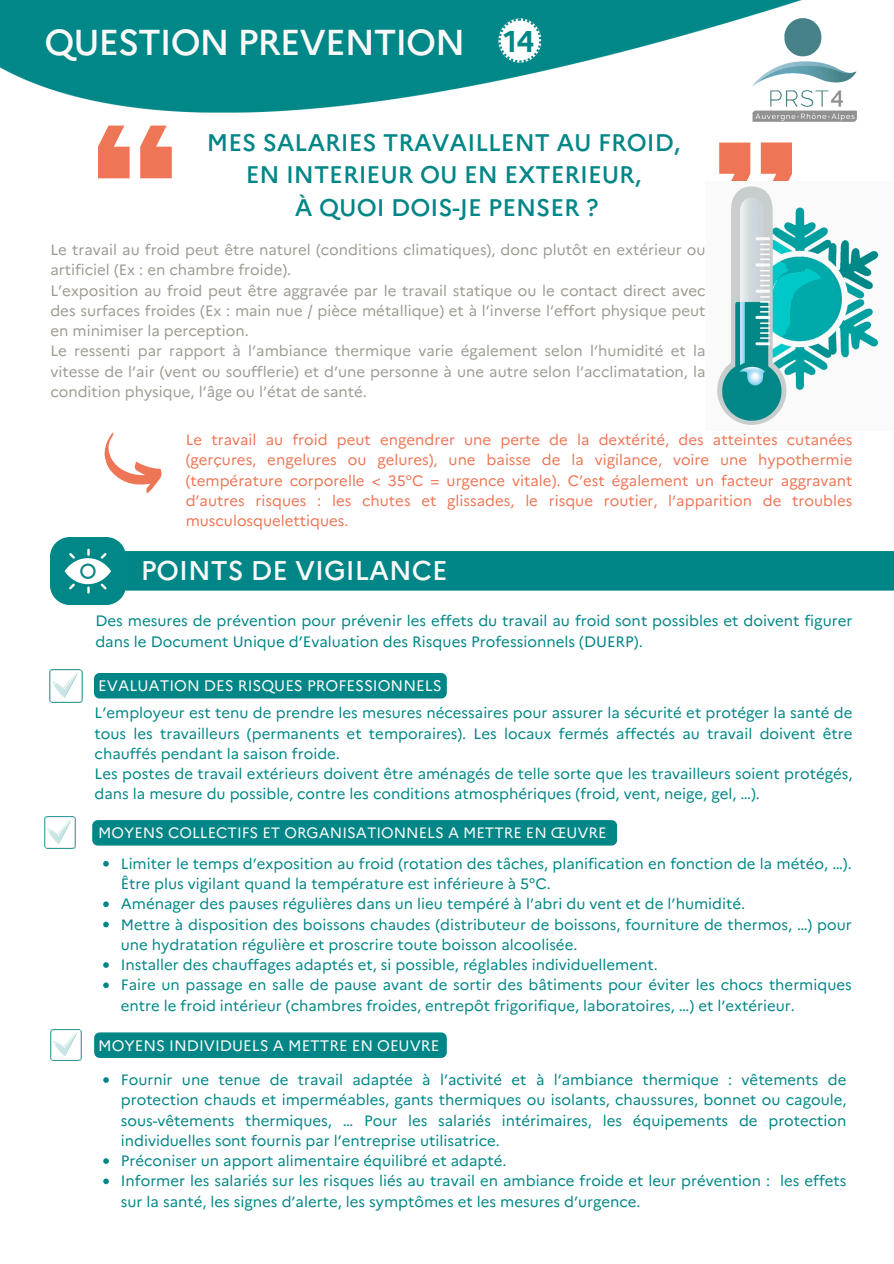
<style>
.page{position:relative;width:894px;height:1264px;background:#fff}
.page>*{position:absolute;margin:0;border:0;box-sizing:border-box;transform-origin:0 0}
.t1{font:500 36px "Marianne";letter-spacing:-.03em;color:#f9f9f8}
.t2{font:700 30px "Marianne";color:#008687}
.t3{font:500 27px "Marianne";color:#f9f9f8}
.t4{font:500 24px/32.7px "Marianne";color:#008687;text-align:center}
.t5{font:15.3px "Marianne";color:#f9f9f8}
.t6{font:15px/20.2px "Marianne";color:#008687}
.t7{font:15px/20.2px "Marianne";color:#9d9b91;text-align:justify}
.t8{font:15px/20.2px "Marianne";color:#ee7656;text-align:justify}
.t9{font:15px "Marianne";color:#f9f9f8}
</style>
<div class="page">
<img style="left:0;top:0;width:857px;height:112px">
<img style="left:752px;top:18px;width:104px;height:104px">
<img style="left:98px;top:125px;width:73px;height:54px">
<img style="left:719px;top:142px;width:72px;height:39px">
<div style="left:94px;top:1032px;width:352px;height:25px;background:#008687;border-radius:6px"></div>
<img style="left:50px;top:1029px;width:32px;height:31px">
<svg style="left:498px;top:18px;width:43px;height:44px"></svg>
<div style="left:126px;top:551px;width:767px;height:39px;background:#008687"></div>
<img style="left:50px;top:537px;width:76px;height:67px">
<div style="left:94px;top:673px;width:352px;height:25px;background:#008687;border-radius:6px"></div>
<img style="left:50px;top:669px;width:32px;height:33px">
<div style="left:92px;top:820px;width:525px;height:25px;background:#008687"></div>
<img style="left:44px;top:817px;width:32px;height:31px">
<svg style="left:104px;top:432px;width:58px;height:62px"></svg>
<img style="left:717px;top:186px;width:162px;height:239px">
<svg style="left:103px;top:1077px;width:6px;height:5px"></svg>
<svg style="left:103px;top:1158px;width:6px;height:5px"></svg>
<svg style="left:103px;top:1178px;width:6px;height:6px"></svg>
<svg style="left:103px;top:861px;width:6px;height:5px"></svg>
<svg style="left:103px;top:901px;width:6px;height:6px"></svg>
<svg style="left:103px;top:921px;width:6px;height:6px"></svg>
<svg style="left:103px;top:962px;width:6px;height:5px"></svg>
<svg style="left:103px;top:982px;width:6px;height:6px"></svg>
<p class="t1" style="left:44px;top:14px;width:422px">QUESTION PREVENTION</p>
<p class="t2" style="left:503px;top:18px;width:32px">14</p>
<p class="t4" style="left:207px;top:124px;width:475px">MES SALARIES TRAVAILLENT AU FROID,<br>EN INTERIEUR OU EN EXTERIEUR,<br>À QUOI DOIS-JE PENSER ?</p>
<p class="t7" style="left:50px;top:238px;width:656px">Le travail au froid peut être naturel (conditions climatiques), donc plutôt en extérieur ou artificiel (Ex : en chambre froide).</p>
<p class="t7" style="left:50px;top:279px;width:656px">L’exposition au froid peut être aggravée par le travail statique ou le contact direct avec des surfaces froides (Ex : main nue / pièce métallique) et à l’inverse l’effort physique peut en minimiser la perception.</p>
<p class="t7" style="left:50px;top:339px;width:656px">Le ressenti par rapport à l’ambiance thermique varie également selon l’humidité et la vitesse de l’air (vent ou soufflerie) et d’une personne à une autre selon l’acclimatation, la condition physique, l’âge ou l’état de santé.</p>
<h2 class="t8" style="left:186px;top:428px;width:668px">Le travail au froid peut engendrer une perte de la dextérité, des atteintes cutanées (gerçures, engelures ou gelures), une baisse de la vigilance, voire une hypothermie (température corporelle &lt; 35°C = urgence vitale). C’est également un facteur aggravant d’autres risques : les chutes et glissades, le risque routier, l’apparition de troubles musculosquelettiques.</h2>
<h3 class="t3" style="left:141px;top:549px;width:308px">POINTS DE VIGILANCE</h3>
<p class="t6" style="left:95px;top:609px;width:758px">Des mesures de prévention pour prévenir les effets du travail au froid sont possibles et doivent figurer dans le Document Unique d’Evaluation des Risques Professionnels (DUERP).</p>
<p class="t5" style="left:98px;top:674px;width:345px">EVALUATION DES RISQUES PROFESSIONNELS</p>
<p class="t6" style="left:95px;top:701px;width:759px;text-align:justify">L’employeur est tenu de prendre les mesures nécessaires pour assurer la sécurité et protéger la santé de tous les travailleurs (permanents et temporaires). Les locaux fermés affectés au travail doivent être chauffés pendant la saison froide.</p>
<p class="t6" style="left:95px;top:762px;width:759px">Les postes de travail extérieurs doivent être aménagés de telle sorte que les travailleurs soient protégés, dans la mesure du possible, contre les conditions atmosphériques (froid, vent, neige, gel, …).</p>
<p class="t9" style="left:98px;top:821px;width:509px">MOYENS COLLECTIFS ET ORGANISATIONNELS A METTRE EN ŒUVRE</p>
<p class="t6" style="left:121px;top:852px;width:732px">Limiter le temps d’exposition au froid (rotation des tâches, planification en fonction de la météo, …).<br>Être plus vigilant quand la température est inférieure à 5°C.</p>
<p class="t6" style="left:121px;top:892px;width:625px">Aménager des pauses régulières dans un lieu tempéré à l’abri du vent et de l’humidité.</p>
<p class="t6" style="left:121px;top:912px;width:732px">Mettre à disposition des boissons chaudes (distributeur de boissons, fourniture de thermos, …) pour une hydratation régulière et proscrire toute boisson alcoolisée.</p>
<p class="t6" style="left:121px;top:953px;width:538px">Installer des chauffages adaptés et, si possible, réglables individuellement.</p>
<p class="t6" style="left:121px;top:973px;width:732px">Faire un passage en salle de pause avant de sortir des bâtiments pour éviter les chocs thermiques entre le froid intérieur (chambres froides, entrepôt frigorifique, laboratoires, …) et l’extérieur.</p>
<p class="t5" style="left:98px;top:1033px;width:342px">MOYENS INDIVIDUELS A METTRE EN OEUVRE</p>
<p class="t6" style="left:121px;top:1068px;width:727px;text-align:justify">Fournir une tenue de travail adaptée à l’activité et à l’ambiance thermique : vêtements de protection chauds et imperméables, gants thermiques ou isolants, chaussures, bonnet ou cagoule, sous-vêtements thermiques, … Pour les salariés intérimaires, les équipements de protection individuelles sont fournis par l’entreprise utilisatrice.</p>
<p class="t6" style="left:121px;top:1149px;width:387px">Préconiser un apport alimentaire équilibré et adapté.</p>
<p class="t6" style="left:121px;top:1169px;width:727px">Informer les salariés sur les risques liés au travail en ambiance froide et leur prévention : les effets sur la santé, les signes d’alerte, les symptômes et les mesures d’urgence.</p>
</div>
